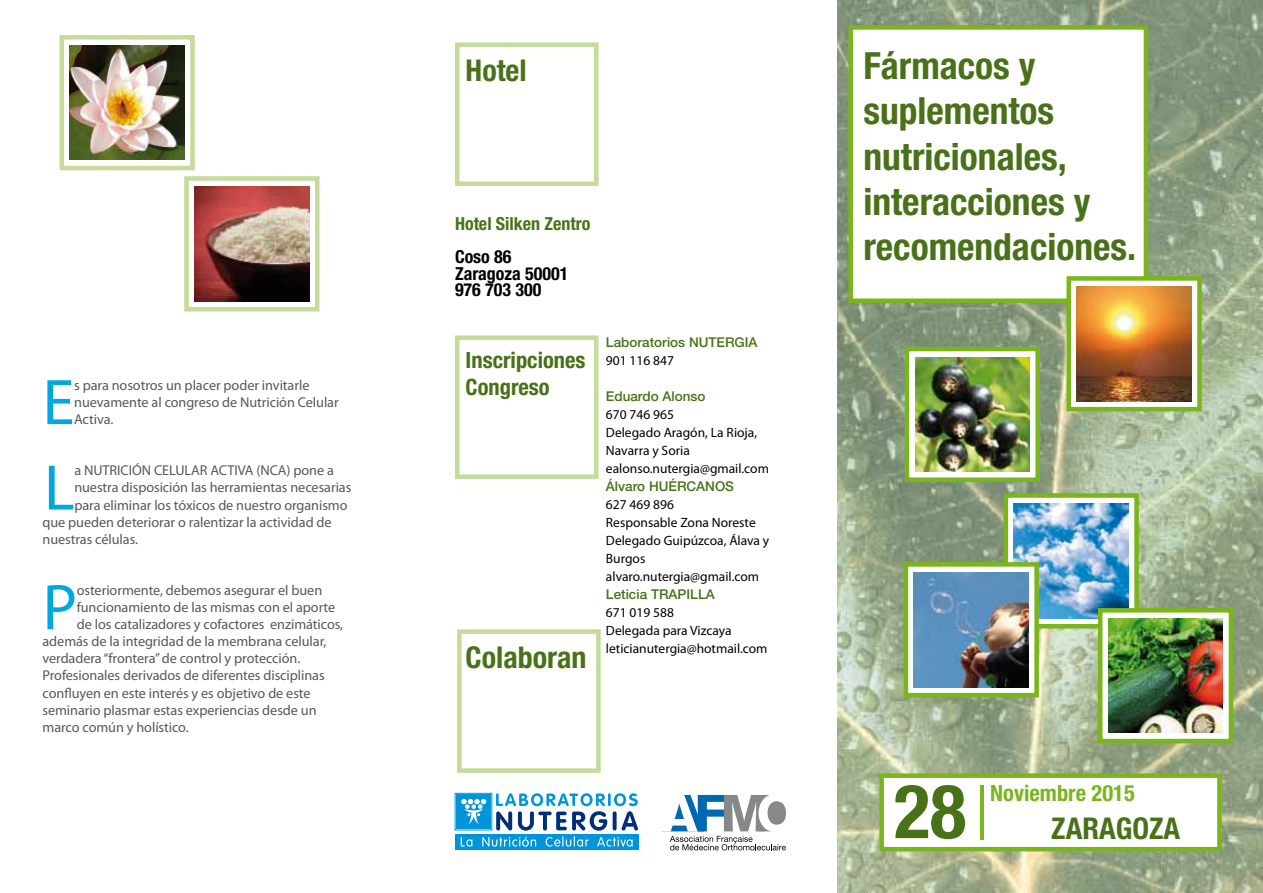
<style>
.page{position:relative;width:1263px;height:893px;background:#fff}
.page>*{position:absolute;margin:0;border:0;box-sizing:border-box;transform-origin:0 0}
.t1{font:700 condensed 75px "Helvetica Neue";color:#487118}
.t2{font:64.95px "Myriad Pro";color:#00a8df}
.t3{font:700 condensed 37.5px/45px "Helvetica Neue";color:#487118}
.t4{font:700 condensed 30px "Helvetica Neue";color:#487118}
.t5{font:700 condensed 22.5px/27px "Helvetica Neue";color:#487118}
.t6{font:700 condensed 22.5px "Helvetica Neue";color:#7ab51d}
.t7{font:700 condensed 18px/16.5px "Helvetica Neue";color:#000}
.t8{font:700 condensed 18px "Helvetica Neue";color:#487118}
.t9{font:14.25px/17.1px "Myriad Pro";letter-spacing:-.005em;color:#58585a}
.t10{font:13.5px/18px "Myriad Pro";color:#000}
.t11{font:500 13.5px "Helvetica Neue";color:#487118}
</style>
<div class="page">
<img style="left:838px;top:0;width:425px;height:893px">
<div style="left:455px;top:793px;width:37px;height:37px;border:1px solid #0095d8"></div>
<div style="left:456px;top:795px;width:34px;height:34px;background:#0095d8"></div>
<div style="left:455px;top:834px;width:183px;height:16px;background:#0095d8"></div>
<svg style="left:461px;top:793px;width:177px;height:54px"></svg>
<svg style="left:661px;top:794px;width:125px;height:56px"></svg>
<div style="left:879px;top:773px;width:343px;height:78px;background:#fff;border:4px solid #7ab51d"></div>
<hr style="left:980px;top:785px;width:3px;height:54px;background:#7ab51d">
<div style="left:848px;top:25px;width:300px;height:278px;background:#fff;border:4px solid #7ab51d"></div>
<svg style="left:1066px;top:276px;width:136px;height:135px"></svg>
<img style="left:1077px;top:287px;width:114px;height:114px">
<div style="left:905px;top:347px;width:135px;height:135px;background:#fff;border:4px solid #7ab51d"></div>
<img style="left:915px;top:357px;width:115px;height:115px">
<svg style="left:1003px;top:493px;width:136px;height:135px"></svg>
<img style="left:1014px;top:504px;width:114px;height:114px">
<div style="left:904px;top:562px;width:135px;height:135px;background:#fff;border:4px solid #7ab51d"></div>
<img style="left:914px;top:572px;width:114px;height:115px">
<div style="left:1098px;top:608px;width:135px;height:135px;background:#fff;border:4px solid #7ab51d"></div>
<img style="left:1108px;top:618px;width:115px;height:115px">
<div style="left:60px;top:35px;width:135px;height:135px;background:#fff;border:4px solid #c4db99"></div>
<img style="left:70px;top:45px;width:114px;height:115px">
<svg style="left:184px;top:176px;width:135px;height:135px"></svg>
<img style="left:195px;top:187px;width:114px;height:114px">
<div style="left:455px;top:43px;width:143px;height:143px;background:#fff;border:4px solid #c4db99"></div>
<div style="left:455px;top:335px;width:143px;height:144px;background:#fff;border:4px solid #c4db99"></div>
<div style="left:457px;top:629px;width:144px;height:144px;background:#fff;border:4px solid #c4db99"></div>
<h2 class="t2" style="left:43px;top:362px;width:33px">E</h2>
<p class="t9" style="left:74px;top:376px;width:266px">s para nosotros un placer poder invitarle nuevamente al congreso de Nutrición Celular<br>Activa.</p>
<h2 class="t2" style="left:44px;top:448px;width:32px">L</h2>
<p class="t9" style="left:74px;top:462px;width:261px">a NUTRICIÓN CELULAR ACTIVA (NCA) pone a</p>
<p class="t9" style="left:74px;top:479px;width:278px">nuestra disposición las herramientas necesarias</p>
<p class="t9" style="left:74px;top:496px;width:275px">para eliminar los tóxicos de nuestro organismo</p>
<p class="t9" style="left:43px;top:513px;width:291px">que pueden deteriorar o ralentizar la actividad de</p>
<p class="t9" style="left:43px;top:530px;width:97px">nuestras células.</p>
<h2 class="t2" style="left:43px;top:567px;width:36px">P</h2>
<p class="t9" style="left:77px;top:581px;width:247px">osteriormente, debemos asegurar el buen</p>
<p class="t9" style="left:77px;top:598px;width:260px">funcionamiento de las mismas con el aporte</p>
<p class="t9" style="left:77px;top:616px;width:268px">de los catalizadores y cofactores enzimáticos,</p>
<p class="t9" style="left:43px;top:633px;width:285px">además de la integridad de la membrana celular,</p>
<p class="t9" style="left:43px;top:650px;width:259px">verdadera “frontera” de control y protección.</p>
<p class="t9" style="left:43px;top:667px;width:284px">Profesionales derivados de diferentes disciplinas</p>
<p class="t9" style="left:43px;top:684px;width:270px">confluyen en este interés y es objetivo de este</p>
<p class="t9" style="left:43px;top:701px;width:276px">seminario plasmar estas experiencias desde un</p>
<p class="t9" style="left:43px;top:718px;width:148px">marco común y holístico.</p>
<h3 class="t4" style="left:466px;top:52px;width:63px">Hotel</h3>
<p class="t8" style="left:455px;top:213px;width:137px">Hotel Silken Zentro</p>
<p class="t7" style="left:455px;top:248px;width:115px">Coso 86<br>Zaragoza 50001<br>976 703 300</p>
<h3 class="t5" style="left:466px;top:346px;width:121px">Inscripciones<br>Congreso</h3>
<h3 class="t4" style="left:466px;top:639px;width:122px">Colaboran</h3>
<p class="t11" style="left:606px;top:334px;width:153px">Laboratorios NUTERGIA</p>
<p class="t10" style="left:606px;top:351px;width:70px">901 116 847</p>
<p class="t11" style="left:606px;top:388px;width:101px">Eduardo Alonso</p>
<p class="t10" style="left:606px;top:405px;width:164px">670 746 965<br>Delegado Aragón, La Rioja,<br>Navarra y Soria ealonso.nutergia@gmail.com</p>
<p class="t11" style="left:606px;top:478px;width:130px">Álvaro HUÉRCANOS</p>
<p class="t10" style="left:606px;top:495px;width:165px">627 469 896<br>Responsable Zona Noreste<br>Delegado Guipúzcoa, Álava y<br>Burgos alvaro.nutergia@gmail.com</p>
<p class="t11" style="left:606px;top:586px;width:110px">Leticia TRAPILLA</p>
<p class="t10" style="left:606px;top:603px;width:163px">671 019 588<br>Delegada para Vizcaya leticianutergia@hotmail.com</p>
<h3 class="t3" style="left:863px;top:43px;width:274px">Fármacos y suplementos nutricionales, interacciones y recomendaciones.</h3>
<h1 class="t1" style="left:894px;top:766px;width:73px">28</h1>
<h3 class="t6" style="left:990px;top:779px;width:146px">Noviembre 2015</h3>
<h3 class="t4" style="left:1051px;top:810px;width:130px">ZARAGOZA</h3>
</div>
